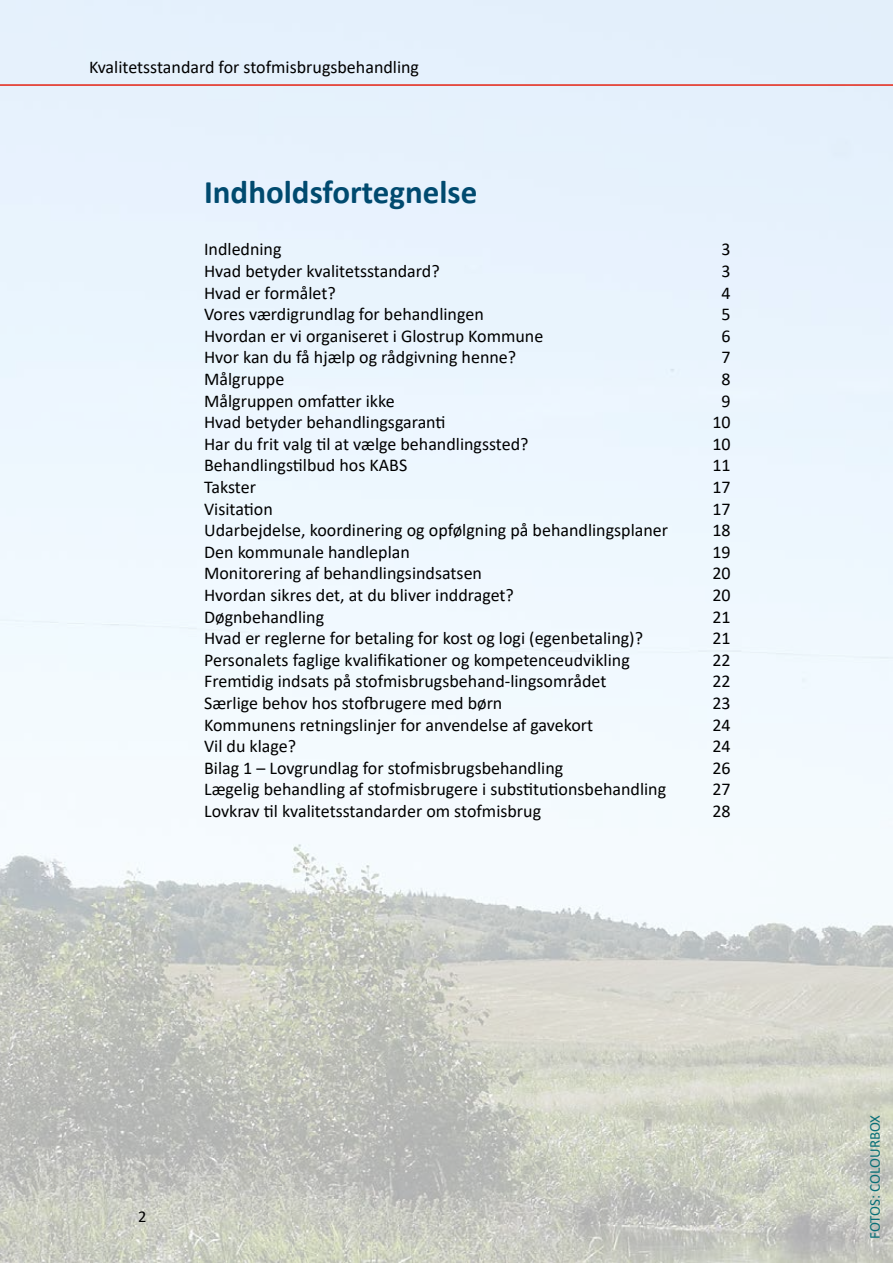
<style>
.page{position:relative;width:893px;height:1263px;background:#fff}
.page>*{position:absolute;margin:0;border:0;box-sizing:border-box;transform-origin:0 0}
.t1{font:700 33px "Calibri";color:#004a6f}
.t2{font:18px "Calibri";color:#000}
.t3{font:16.5px "Calibri";color:#000}
.t4{font:15px "Calibri";letter-spacing:-.005em;color:#076f77}
</style>
<div class="page">
<img style="left:0;top:0;width:893px;height:1263px">
<hr style="left:0;top:84px;width:893px;height:2px;background:#e42313">
<p class="t2" style="left:89px;top:55px;width:331px">Kvalitetsstandard for stofmisbrugsbehandling</p>
<h1 class="t1" style="left:204px;top:169px;width:275px">Indholdsfortegnelse</h1>
<p class="t2" style="left:204px;top:237px;width:79px">Indledning</p>
<p class="t2" style="left:721px;top:237px;width:11px">3</p>
<p class="t2" style="left:204px;top:258px;width:237px">Hvad betyder kvalitetsstandard?</p>
<p class="t2" style="left:721px;top:258px;width:11px">3</p>
<p class="t2" style="left:204px;top:280px;width:133px">Hvad er formålet?</p>
<p class="t2" style="left:721px;top:280px;width:11px">4</p>
<p class="t2" style="left:204px;top:302px;width:281px">Vores værdigrundlag for behandlingen</p>
<p class="t2" style="left:721px;top:302px;width:11px">5</p>
<p class="t2" style="left:204px;top:323px;width:341px">Hvordan er vi organiseret i Glostrup Kommune</p>
<p class="t2" style="left:721px;top:323px;width:11px">6</p>
<p class="t2" style="left:204px;top:345px;width:314px">Hvor kan du få hjælp og rådgivning henne?</p>
<p class="t2" style="left:721px;top:345px;width:11px">7</p>
<p class="t2" style="left:204px;top:366px;width:82px">Målgruppe</p>
<p class="t2" style="left:721px;top:366px;width:11px">8</p>
<p class="t2" style="left:204px;top:388px;width:192px">Målgruppen omfatter ikke</p>
<p class="t2" style="left:721px;top:388px;width:11px">9</p>
<p class="t2" style="left:204px;top:410px;width:243px">Hvad betyder behandlingsgaranti</p>
<p class="t2" style="left:712px;top:410px;width:20px">10</p>
<p class="t2" style="left:204px;top:431px;width:326px">Har du frit valg til at vælge behandlingssted?</p>
<p class="t2" style="left:712px;top:431px;width:20px">10</p>
<p class="t2" style="left:204px;top:453px;width:205px">Behandlingstilbud hos KABS</p>
<p class="t2" style="left:712px;top:453px;width:20px">11</p>
<p class="t2" style="left:204px;top:474px;width:53px">Takster</p>
<p class="t2" style="left:712px;top:474px;width:20px">17</p>
<p class="t2" style="left:204px;top:496px;width:70px">Visitation</p>
<p class="t2" style="left:712px;top:496px;width:20px">17</p>
<p class="t2" style="left:204px;top:518px;width:465px">Udarbejdelse, koordinering og opfølgning på behandlingsplaner</p>
<p class="t2" style="left:712px;top:518px;width:20px">18</p>
<p class="t2" style="left:204px;top:539px;width:207px">Den kommunale handleplan</p>
<p class="t2" style="left:712px;top:539px;width:20px">19</p>
<p class="t2" style="left:204px;top:561px;width:279px">Monitorering af behandlingsindsatsen</p>
<p class="t2" style="left:712px;top:561px;width:20px">20</p>
<p class="t2" style="left:204px;top:582px;width:311px">Hvordan sikres det, at du bliver inddraget?</p>
<p class="t2" style="left:712px;top:582px;width:20px">20</p>
<p class="t2" style="left:204px;top:604px;width:122px">Døgnbehandling</p>
<p class="t2" style="left:712px;top:604px;width:20px">21</p>
<p class="t2" style="left:204px;top:626px;width:440px">Hvad er reglerne for betaling for kost og logi (egenbetaling)?</p>
<p class="t2" style="left:712px;top:626px;width:20px">21</p>
<p class="t2" style="left:204px;top:647px;width:427px">Personalets faglige kvalifikationer og kompetenceudvikling</p>
<p class="t2" style="left:712px;top:647px;width:20px">22</p>
<p class="t2" style="left:204px;top:669px;width:404px">Fremtidig indsats på stofmisbrugsbehand-lingsområdet</p>
<p class="t2" style="left:712px;top:669px;width:20px">22</p>
<p class="t2" style="left:204px;top:690px;width:300px">Særlige behov hos stofbrugere med børn</p>
<p class="t2" style="left:712px;top:690px;width:20px">23</p>
<p class="t2" style="left:204px;top:712px;width:391px">Kommunens retningslinjer for anvendelse af gavekort</p>
<p class="t2" style="left:712px;top:712px;width:20px">24</p>
<p class="t2" style="left:204px;top:734px;width:94px">Vil du klage?</p>
<p class="t2" style="left:712px;top:734px;width:20px">24</p>
<p class="t2" style="left:204px;top:755px;width:361px">Bilag 1 – Lovgrundlag for stofmisbrugsbehandling</p>
<p class="t2" style="left:712px;top:755px;width:20px">26</p>
<p class="t2" style="left:204px;top:777px;width:464px">Lægelig behandling af stofmisbrugere i substitutionsbehandling</p>
<p class="t2" style="left:712px;top:777px;width:20px">27</p>
<p class="t2" style="left:204px;top:798px;width:339px">Lovkrav til kvalitetsstandarder om stofmisbrug</p>
<p class="t2" style="left:712px;top:798px;width:20px">28</p>
<p class="t3" style="left:138px;top:1204px;width:10px">2</p>
<p class="t4" style="left:864px;top:1239px;width:126px;rotate:-90deg">FOTOS: COLOURBOX</p>
</div>
